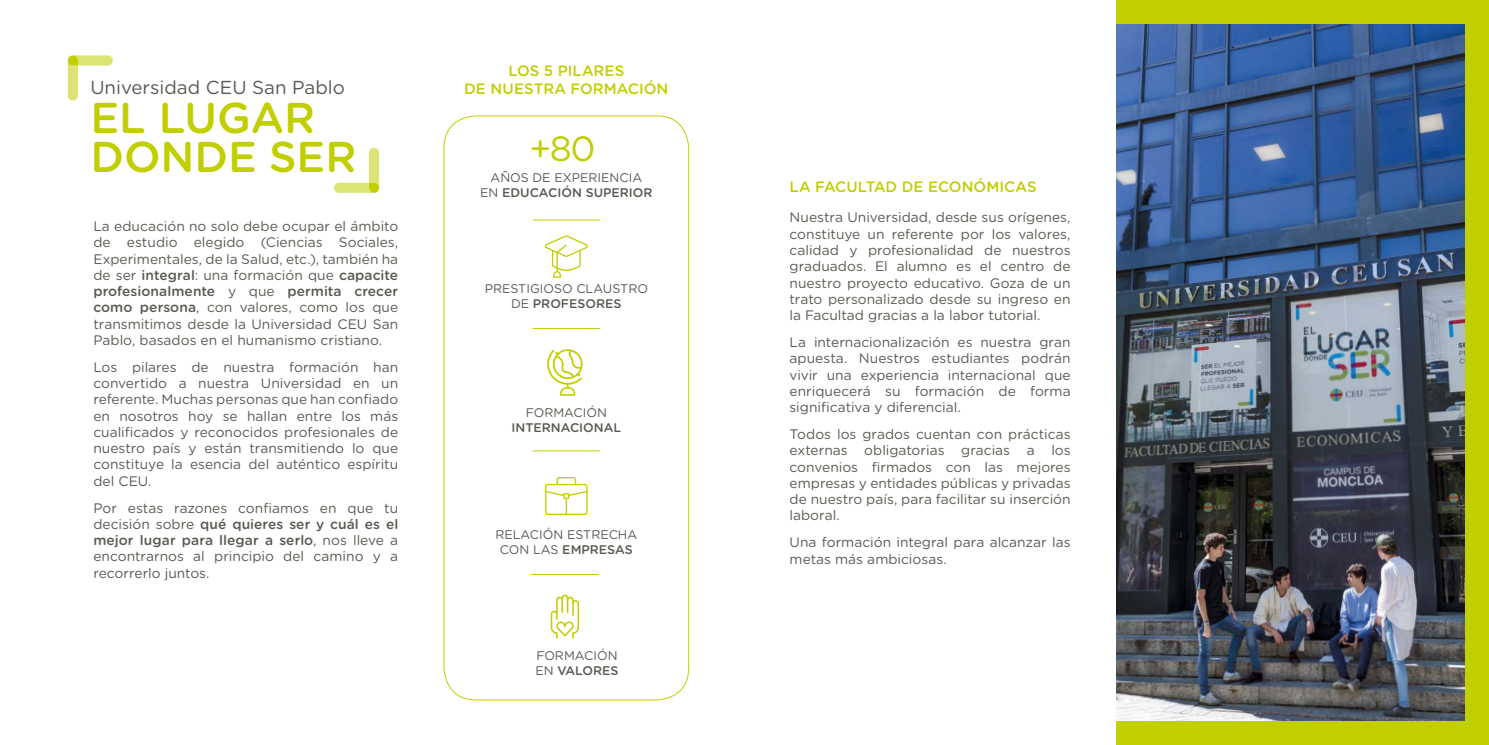
<style>
.page{position:relative;width:1489px;height:745px;background:#fff}
.page>*{position:absolute;margin:0;border:0;box-sizing:border-box;transform-origin:0 0}
.t1{font:500 43px/38.8px "Gotham Rounded";color:#c1ce00}
.t2{font:35px "Gotham Rounded";color:#c1ce00}
.t3{font:18.75px "Gotham Rounded";color:#585a52}
.t4{font:500 15px/18px "Gotham Rounded";color:#c1ce00;text-align:center}
.t5{font:13.75px/16.2px "Gotham Rounded";color:#585a52;text-align:justify}
.t6{font:12.5px/15px "Gotham Rounded";color:#585a52;text-align:center}
.t7{font:500 12.5px "Gotham Rounded";color:#585a52}
.s1{font-weight:500}
</style>
<div class="page">
<div style="left:1116px;top:0;width:372px;height:744px;background:#c1ce00"></div>
<img style="left:1116px;top:24px;width:348px;height:696px">
<svg style="left:334px;top:148px;width:45px;height:45px"></svg>
<svg style="left:68px;top:55px;width:45px;height:45px"></svg>
<div style="left:443px;top:115px;width:246px;height:584px;border:1px solid #c1ce00;border-radius:32px"></div>
<hr style="left:532px;top:219px;width:68px;height:1px;background:#c1ce00">
<hr style="left:532px;top:328px;width:68px;height:1px;background:#c1ce00">
<hr style="left:532px;top:450px;width:68px;height:1px;background:#c1ce00">
<hr style="left:531px;top:573px;width:67px;height:1px;background:#c1ce00">
<svg style="left:545px;top:235px;width:42px;height:42px"></svg>
<svg style="left:547px;top:349px;width:36px;height:46px"></svg>
<svg style="left:545px;top:477px;width:42px;height:37px"></svg>
<svg style="left:550px;top:594px;width:29px;height:44px"></svg>
<h3 class="t3" style="left:90px;top:75px;width:256px">Universidad CEU San Pablo</h3>
<h1 class="t1" style="left:90px;top:96px;width:268px">EL LUGAR<br>DONDE SER</h1>
<p class="t5" style="left:93px;top:217px;width:306px">La educación no solo debe ocupar el ámbito de estudio elegido (Ciencias Sociales, Experimentales, de la Salud, etc.), también ha de ser <span class="s1">integral</span>: una formación que <span class="s1">capacite profesionalmente</span> y que <span class="s1">permita crecer como persona</span>, con valores, como los que transmitimos desde la Universidad CEU San Pablo, basados en el humanismo cristiano.</p>
<p class="t5" style="left:93px;top:358px;width:306px">Los pilares de nuestra formación han convertido a nuestra Universidad en un referente. Muchas personas que han confiado en nosotros hoy se hallan entre los más cualificados y reconocidos profesionales de nuestro país y están transmitiendo lo que constituye la esencia del auténtico espíritu del CEU.</p>
<p class="t5" style="left:93px;top:498px;width:306px">Por estas razones confiamos en que tu decisión sobre <span class="s1">qué quieres ser y cuál es el mejor lugar para llegar a serlo</span>, nos lleve a encontrarnos al principio del camino y a recorrerlo juntos.</p>
<p class="t4" style="left:464px;top:61px;width:206px">LOS 5 PILARES<br>DE NUESTRA FORMACIÓN</p>
<h2 class="t2" style="left:529px;top:124px;width:68px">+80</h2>
<p class="t6" style="left:480px;top:169px;width:174px">AÑOS DE EXPERIENCIA<br>EN <span class="s1">EDUCACIÓN SUPERIOR</span></p>
<p class="t6" style="left:484px;top:281px;width:165px">PRESTIGIOSO CLAUSTRO<br>DE <span class="s1">PROFESORES</span></p>
<p class="t6" style="left:525px;top:404px;width:83px">FORMACIÓN</p>
<p class="t7" style="left:511px;top:418px;width:111px">INTERNACIONAL</p>
<p class="t6" style="left:495px;top:526px;width:143px">RELACIÓN ESTRECHA<br>CON LAS <span class="s1">EMPRESAS</span></p>
<p class="t6" style="left:535px;top:647px;width:85px;text-align:left">FORMACIÓN<br>EN <span class="s1">VALORES</span></p>
<p class="t4" style="left:789px;top:177px;width:249px">LA FACULTAD DE ECONÓMICAS</p>
<p class="t5" style="left:789px;top:209px;width:283px">Nuestra Universidad, desde sus orígenes, constituye un referente por los valores, calidad y profesionalidad de nuestros graduados. El alumno es el centro de nuestro proyecto educativo. Goza de un trato personalizado desde su ingreso en la Facultad gracias a la labor tutorial.</p>
<p class="t5" style="left:789px;top:333px;width:283px">La internacionalización es nuestra gran apuesta. Nuestros estudiantes podrán vivir una experiencia internacional que enriquecerá su formación de forma significativa y diferencial.</p>
<p class="t5" style="left:789px;top:425px;width:283px">Todos los grados cuentan con prácticas externas obligatorias gracias a los convenios firmados con las mejores empresas y entidades públicas y privadas de nuestro país, para facilitar su inserción laboral.</p>
<p class="t5" style="left:789px;top:533px;width:282px">Una formación integral para alcanzar las metas más ambiciosas.</p>
</div>
